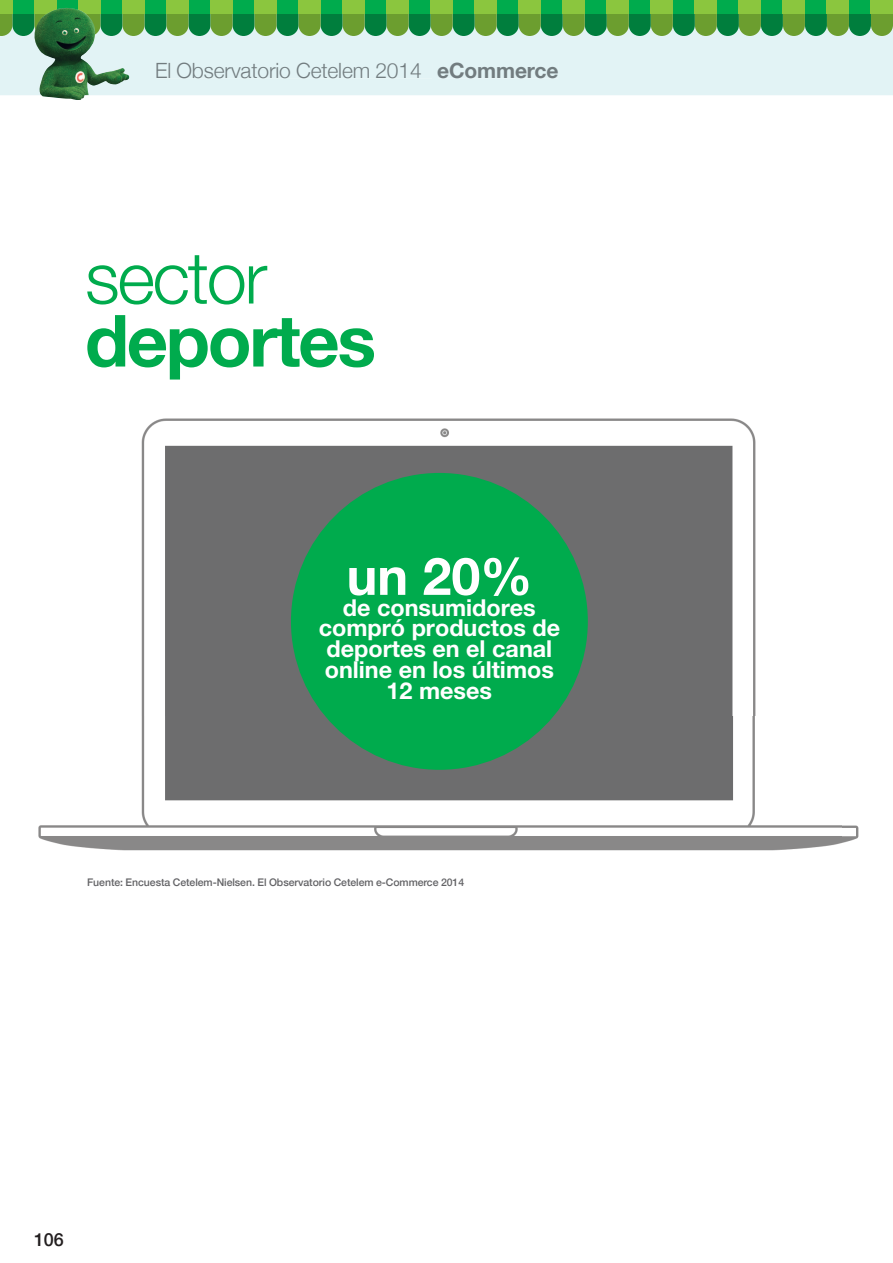
<style>
.page{position:relative;width:893px;height:1263px;background:#fff}
.page>*{position:absolute;margin:0;border:0;box-sizing:border-box;transform-origin:0 0}
.t1{font:700 72px "Helvetica Neue";letter-spacing:-.03em;color:#00ab4d}
.t2{font:300 72px "Helvetica Neue";letter-spacing:-.03em;color:#00ab4d}
.t3{font:700 51.9px "Helvetica Neue";color:#fff}
.t4{font:700 23.4px/20.7px "Helvetica Neue";color:#fff;text-align:center}
.t5{font:300 21px "Helvetica Neue";letter-spacing:-.005em;color:#727c7f}
.t6{font:500 18px "Helvetica Neue";color:#231f20}
.t7{font:500 10.5px "Helvetica Neue";letter-spacing:-.005em;color:#636366}
.s1{font-weight:700}
</style>
<div class="page">
<div style="left:0;top:36px;width:893px;height:59px;background:#e2f3f5"></div>
<div style="left:673px;top:0;width:22px;height:14px;background:#00ab4d"></div>
<div style="left:12px;top:0;width:22px;height:14px;background:#00ab4d"></div>
<div style="left:321px;top:0;width:22px;height:14px;background:#00ab4d"></div>
<div style="left:144px;top:0;width:23px;height:14px;background:#00ab4d"></div>
<div style="left:497px;top:0;width:22px;height:14px;background:#00ab4d"></div>
<div style="left:717px;top:0;width:22px;height:14px;background:#00ab4d"></div>
<div style="left:56px;top:0;width:22px;height:14px;background:#00ab4d"></div>
<div style="left:409px;top:0;width:22px;height:14px;background:#00ab4d"></div>
<div style="left:233px;top:0;width:22px;height:14px;background:#00ab4d"></div>
<div style="left:585px;top:0;width:22px;height:14px;background:#00ab4d"></div>
<div style="left:805px;top:0;width:22px;height:14px;background:#00ab4d"></div>
<div style="left:365px;top:0;width:22px;height:14px;background:#00ab4d"></div>
<div style="left:189px;top:0;width:22px;height:14px;background:#00ab4d"></div>
<div style="left:541px;top:0;width:22px;height:14px;background:#00ab4d"></div>
<div style="left:761px;top:0;width:22px;height:14px;background:#00ab4d"></div>
<div style="left:100px;top:0;width:22px;height:14px;background:#00ab4d"></div>
<div style="left:453px;top:0;width:22px;height:14px;background:#00ab4d"></div>
<div style="left:277px;top:0;width:22px;height:14px;background:#00ab4d"></div>
<div style="left:629px;top:0;width:22px;height:14px;background:#00ab4d"></div>
<div style="left:849px;top:0;width:22px;height:14px;background:#00ab4d"></div>
<svg style="left:0;top:14px;width:893px;height:22px;background:#49994a"></svg>
<div style="left:0;top:0;width:12px;height:14px;background:#8bc63e"></div>
<div style="left:343px;top:0;width:22px;height:14px;background:#8bc63e"></div>
<div style="left:166px;top:0;width:23px;height:14px;background:#8bc63e"></div>
<div style="left:519px;top:0;width:22px;height:14px;background:#8bc63e"></div>
<div style="left:739px;top:0;width:22px;height:14px;background:#8bc63e"></div>
<div style="left:78px;top:0;width:22px;height:14px;background:#8bc63e"></div>
<div style="left:431px;top:0;width:22px;height:14px;background:#8bc63e"></div>
<div style="left:255px;top:0;width:22px;height:14px;background:#8bc63e"></div>
<div style="left:607px;top:0;width:22px;height:14px;background:#8bc63e"></div>
<div style="left:827px;top:0;width:22px;height:14px;background:#8bc63e"></div>
<div style="left:387px;top:0;width:22px;height:14px;background:#8bc63e"></div>
<div style="left:211px;top:0;width:22px;height:14px;background:#8bc63e"></div>
<div style="left:563px;top:0;width:22px;height:14px;background:#8bc63e"></div>
<div style="left:783px;top:0;width:22px;height:14px;background:#8bc63e"></div>
<div style="left:122px;top:0;width:23px;height:14px;background:#8bc63e"></div>
<div style="left:475px;top:0;width:22px;height:14px;background:#8bc63e"></div>
<div style="left:34px;top:0;width:22px;height:14px;background:#8bc63e"></div>
<div style="left:695px;top:0;width:22px;height:14px;background:#8bc63e"></div>
<div style="left:299px;top:0;width:22px;height:14px;background:#8bc63e"></div>
<div style="left:651px;top:0;width:22px;height:14px;background:#8bc63e"></div>
<div style="left:871px;top:0;width:22px;height:14px;background:#8bc63e"></div>
<div style="left:157px;top:63px;width:275px;height:15px;background:#e2f3f5"></div>
<div style="left:438px;top:63px;width:120px;height:15px;background:#e2f3f5"></div>
<img style="left:32px;top:8px;width:98px;height:92px">
<img style="left:38px;top:418px;width:821px;height:433px">
<div style="left:291px;top:473px;width:297px;height:297px;background:#00ab4d;border-radius:50%"></div>
<p class="t5" style="left:155px;top:53px;width:405px">El Observatorio Cetelem 2014 <span class="s1">eCommerce</span></p>
<h1 class="t2" style="left:85px;top:220px;width:184px">sector</h1>
<h1 class="t1" style="left:85px;top:284px;width:293px">deportes</h1>
<h2 class="t3" style="left:347px;top:536px;width:187px">un 20%</h2>
<p class="t4" style="left:319px;top:597px;width:243px">de consumidores compró productos de deportes en el canal online en los últimos<br>12 meses</p>
<p class="t7" style="left:87px;top:874px;width:379px">Fuente: Encuesta Cetelem-Nielsen. El Observatorio Cetelem e-Commerce 2014</p>
<p class="t6" style="left:34px;top:1225px;width:31px">106</p>
</div>
